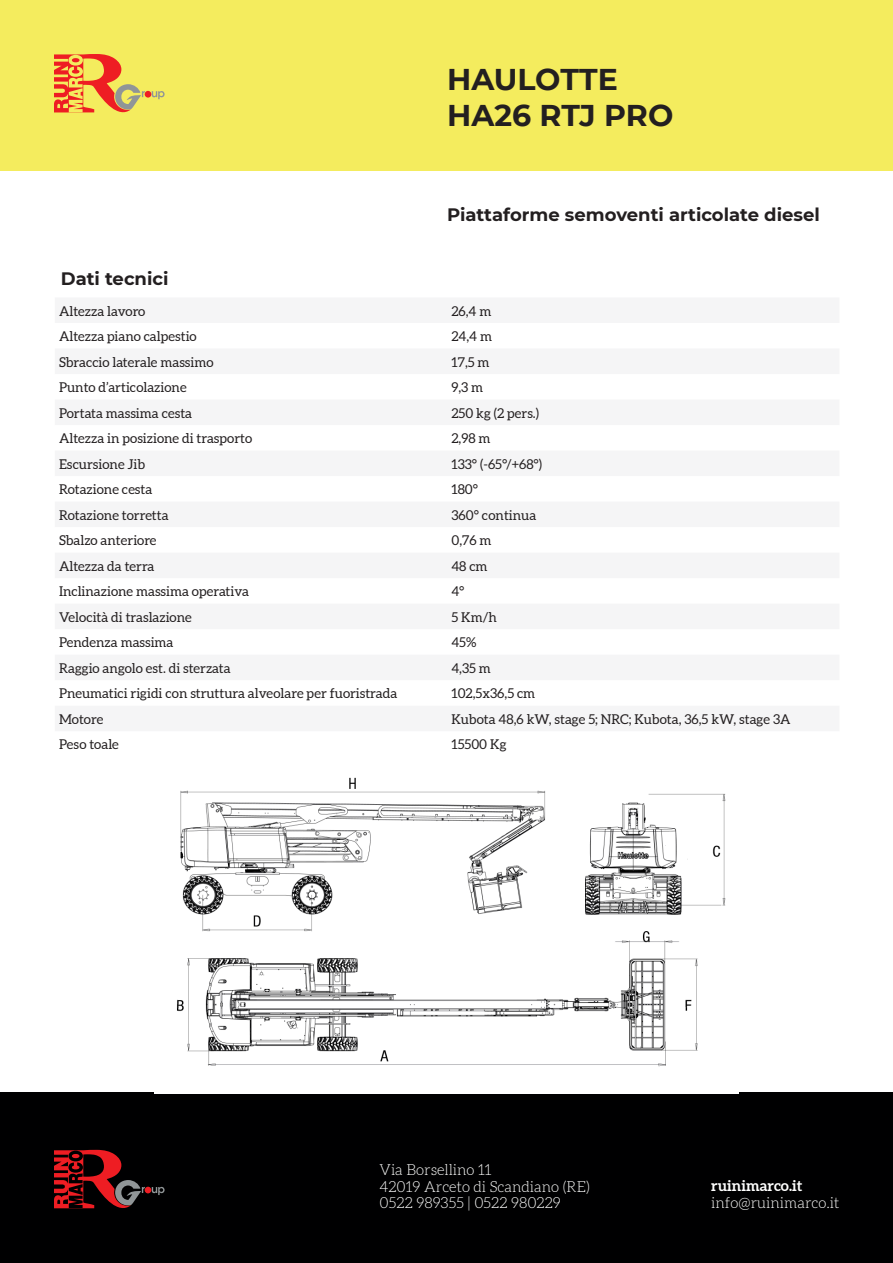
<style>
.page{position:relative;width:893px;height:1263px;background:#fff}
.page>*{position:absolute;margin:0;border:0;box-sizing:border-box;transform-origin:0 0}
.t1{font:700 30px "Montserrat";color:#231f20}
.t2{font:700 18px "Montserrat";color:#231f20}
.t3{font:300 15px/16.5px "Aleo";color:#fff}
.t4{font:700 15px "Aleo";color:#fff}
.t5{font:13.5px "Aleo";color:#231f20}
</style>
<div class="page">
<div style="left:0;top:0;width:893px;height:170px;background:#f4ec5e"></div>
<div style="left:0;top:1093px;width:893px;height:170px;background:#000001"></div>
<svg style="left:152px;top:91px;width:13px;height:8px"></svg>
<div style="left:145px;top:91px;width:6px;height:7px;background:#ee1d23;border-radius:50%"></div>
<svg style="left:54px;top:54px;width:91px;height:59px"></svg>
<svg style="left:54px;top:1150px;width:111px;height:59px"></svg>
<img style="left:177px;top:777px;width:549px;height:290px">
<p class="t1" style="left:447px;top:58px;width:172px">HAULOTTE</p>
<p class="t1" style="left:447px;top:94px;width:228px">HA26 RTJ PRO</p>
<p class="t2" style="left:447px;top:202px;width:374px">Piattaforme semoventi articolate diesel</p>
<p class="t2" style="left:61px;top:266px;width:109px">Dati tecnici</p>
<p class="t5" style="left:59px;top:303px;width:88px">Altezza lavoro</p>
<p class="t5" style="left:451px;top:303px;width:42px">26,4 m</p>
<p class="t5" style="left:59px;top:329px;width:139px">Altezza piano calpestio</p>
<p class="t5" style="left:451px;top:329px;width:42px">24,4 m</p>
<p class="t5" style="left:59px;top:354px;width:156px">Sbraccio laterale massimo</p>
<p class="t5" style="left:451px;top:354px;width:40px">17,5 m</p>
<p class="t5" style="left:59px;top:380px;width:129px">Punto d’articolazione</p>
<p class="t5" style="left:451px;top:380px;width:33px">9,3 m</p>
<p class="t5" style="left:59px;top:405px;width:135px">Portata massima cesta</p>
<p class="t5" style="left:451px;top:405px;width:89px">250 kg (2 pers.)</p>
<p class="t5" style="left:59px;top:431px;width:195px">Altezza in posizione di trasporto</p>
<p class="t5" style="left:451px;top:431px;width:41px">2,98 m</p>
<p class="t5" style="left:59px;top:456px;width:87px">Escursione Jib</p>
<p class="t5" style="left:451px;top:456px;width:92px">133° (-65°/+68°)</p>
<p class="t5" style="left:59px;top:482px;width:95px">Rotazione cesta</p>
<p class="t5" style="left:451px;top:482px;width:28px">180°</p>
<p class="t5" style="left:59px;top:507px;width:111px">Rotazione torretta</p>
<p class="t5" style="left:451px;top:507px;width:86px">360° continua</p>
<p class="t5" style="left:59px;top:533px;width:99px">Sbalzo anteriore</p>
<p class="t5" style="left:451px;top:533px;width:42px">0,76 m</p>
<p class="t5" style="left:59px;top:558px;width:97px">Altezza da terra</p>
<p class="t5" style="left:451px;top:558px;width:38px">48 cm</p>
<p class="t5" style="left:59px;top:584px;width:191px">Inclinazione massima operativa</p>
<p class="t5" style="left:451px;top:584px;width:15px">4°</p>
<p class="t5" style="left:59px;top:609px;width:134px">Velocità di traslazione</p>
<p class="t5" style="left:451px;top:609px;width:47px">5 Km/h</p>
<p class="t5" style="left:59px;top:635px;width:116px">Pendenza massima</p>
<p class="t5" style="left:451px;top:635px;width:27px">45%</p>
<p class="t5" style="left:59px;top:660px;width:173px">Raggio angolo est. di sterzata</p>
<p class="t5" style="left:451px;top:660px;width:41px">4,35 m</p>
<p class="t5" style="left:59px;top:686px;width:340px">Pneumatici rigidi con struttura alveolare per fuoristrada</p>
<p class="t5" style="left:451px;top:686px;width:85px">102,5x36,5 cm</p>
<p class="t5" style="left:59px;top:711px;width:46px">Motore</p>
<p class="t5" style="left:451px;top:711px;width:341px">Kubota 48,6 kW, stage 5; NRC; Kubota, 36,5 kW, stage 3A</p>
<p class="t5" style="left:59px;top:737px;width:61px">Peso toale</p>
<p class="t5" style="left:451px;top:737px;width:57px">15500 Kg</p>
<p class="t3" style="left:380px;top:1163px;width:212px">Via Borsellino 11<br>42019 Arceto di Scandiano (RE)<br>0522 989355 | 0522 980229</p>
<p class="t4" style="left:711px;top:1176px;width:93px">ruinimarco.it</p>
<p class="t3" style="left:711px;top:1195px;width:130px">info@ruinimarco.it</p>
</div>
